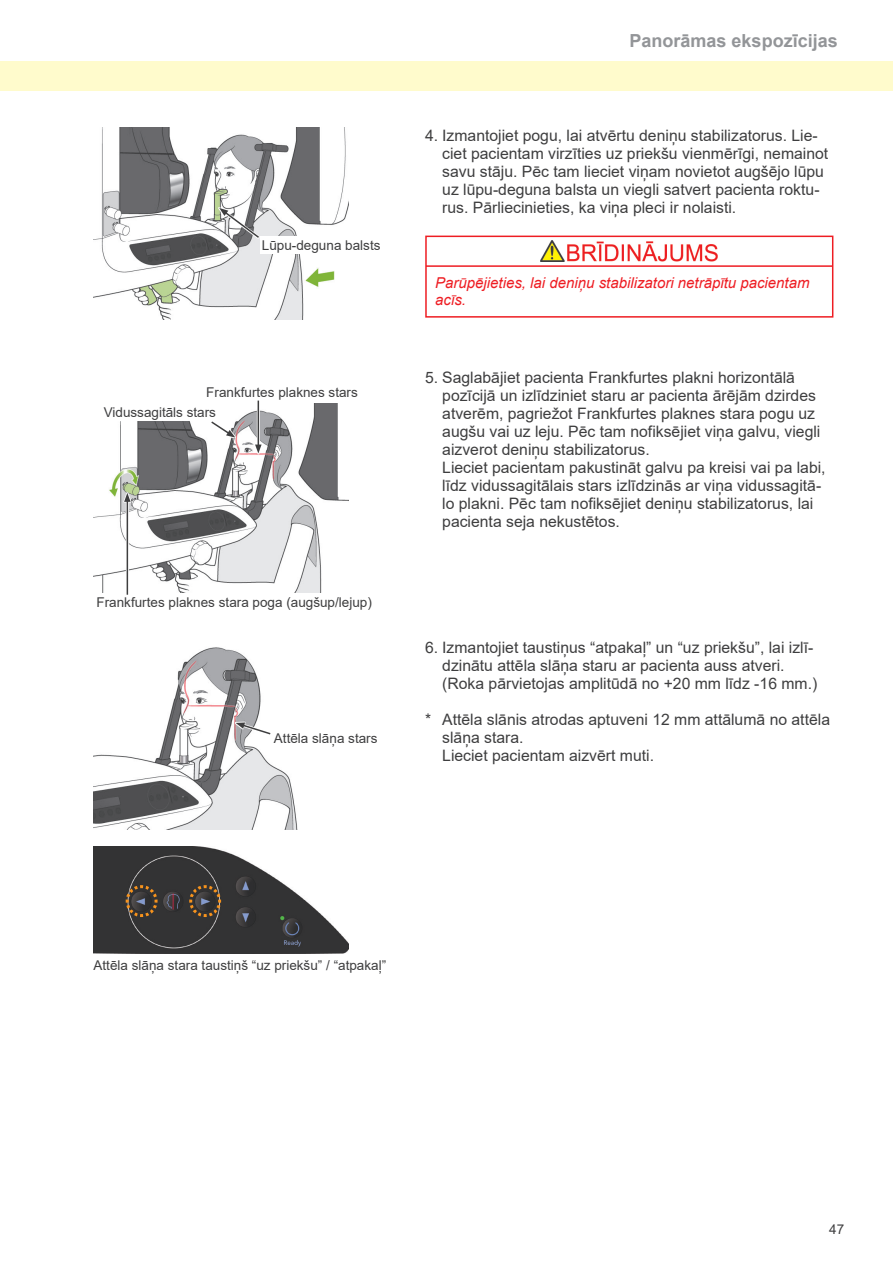
<style>
.page{position:relative;width:893px;height:1263px;background:#fff}
.page>*{position:absolute;margin:0;border:0;box-sizing:border-box;transform-origin:0 0}
.t1{font:700 18px "Arial";color:#939598}
.t2{font:15.75px/18px "Arial";color:#3e3e3f}
.t3{font:italic 15px/17.2px "Arial";color:#ee1d23}
.t4{font:13.5px/19.5px "Arial";color:#3e3e3f}
</style>
<div class="page">
<img style="left:94px;top:128px;width:255px;height:191px">
<img style="left:94px;top:404px;width:255px;height:189px">
<img style="left:94px;top:647px;width:204px;height:182px">
<img style="left:94px;top:846px;width:255px;height:107px">
<svg style="left:124px;top:883px;width:35px;height:36px"></svg>
<svg style="left:187px;top:883px;width:36px;height:36px"></svg>
<hr style="left:426px;top:265px;width:407px;height:2px;background:#ee1d23">
<div style="left:425px;top:236px;width:408px;height:82px;border:2px solid #ee1d23"></div>
<img style="left:541px;top:241px;width:177px;height:21px">
<div style="left:260px;top:236px;width:123px;height:18px;background:#fff"></div>
<div style="left:102px;top:403px;width:127px;height:18px;background:#fff"></div>
<svg style="left:218px;top:207px;width:42px;height:32px"></svg>
<svg style="left:219px;top:208px;width:42px;height:31px"></svg>
<svg style="left:254px;top:400px;width:8px;height:54px"></svg>
<hr style="left:258px;top:401px;width:1px;height:46px;background:#3e3e3f">
<svg style="left:255px;top:445px;width:7px;height:8px"></svg>
<svg style="left:235px;top:421px;width:1px;height:17px"></svg>
<svg style="left:210px;top:420px;width:25px;height:18px"></svg>
<svg style="left:123px;top:492px;width:8px;height:103px"></svg>
<hr style="left:127px;top:499px;width:1px;height:96px;background:#3e3e3f">
<svg style="left:124px;top:493px;width:7px;height:9px"></svg>
<svg style="left:235px;top:722px;width:1px;height:13px"></svg>
<svg style="left:236px;top:722px;width:36px;height:14px"></svg>
<div style="left:0;top:61px;width:893px;height:30px;background:#fffbcc"></div>
<p class="t4" style="left:262px;top:235px;width:120px">Lūpu-deguna balsts</p>
<p class="t4" style="left:104px;top:382px;width:256px;text-indent:103px">Frankfurtes plaknes stars<br>Vidussagitāls stars</p>
<p class="t4" style="left:97px;top:592px;width:277px">Frankfurtes plaknes stara poga (augšup/lejup)</p>
<p class="t4" style="left:274px;top:728px;width:105px">Attēla slāņa stars</p>
<p class="t1" style="left:630px;top:28px;width:210px">Panorāmas ekspozīcijas</p>
<p class="t2" style="left:442px;top:126px;width:388px;text-indent:-17px">4. Izmantojiet pogu, lai atvērtu deniņu stabilizatorus. Lie&shy;ciet pacientam virzīties uz priekšu vienmērīgi, nemainot savu stāju. Pēc tam lieciet viņam novietot augšējo lūpu uz lūpu-deguna balsta un viegli satvert pacienta roktu&shy;rus. Pārliecinieties, ka viņa pleci ir nolaisti.</p>
<p class="t3" style="left:435px;top:275px;width:376px">Parūpējieties, lai deniņu stabilizatori netrāpītu pacientam acīs.</p>
<p class="t2" style="left:442px;top:368px;width:385px;text-indent:-17px">5. Saglabājiet pacienta Frankfurtes plakni horizontālā pozīcijā un izlīdziniet staru ar pacienta ārējām dzirdes atverēm, pagriežot Frankfurtes plaknes stara pogu uz augšu vai uz leju. Pēc tam nofiksējiet viņa galvu, viegli aizverot deniņu stabilizatorus.<br>Lieciet pacientam pakustināt galvu pa kreisi vai pa labi, līdz vidussagitālais stars izlīdzinās ar viņa vidussagitā&shy;lo plakni. Pēc tam nofiksējiet deniņu stabilizatorus, lai pacienta seja nekustētos.</p>
<p class="t2" style="left:442px;top:638px;width:377px;text-indent:-17px">6. Izmantojiet taustiņus “atpakaļ” un “uz priekšu”, lai izlī&shy;dzinātu attēla slāņa staru ar pacienta auss atveri. (Roka pārvietojas amplitūdā no +20 mm līdz -16 mm.)</p>
<p class="t2" style="left:442px;top:710px;width:389px;text-indent:-17px">* Attēla slānis atrodas aptuveni 12 mm attālumā no attēla slāņa stara.<br>Lieciet pacientam aizvērt muti.</p>
<p class="t4" style="left:94px;top:955px;width:294px">Attēla slāņa stara taustiņš “uz priekšu” / “atpakaļ”</p>
<p class="t4" style="left:829px;top:1219px;width:17px">47</p>
</div>
